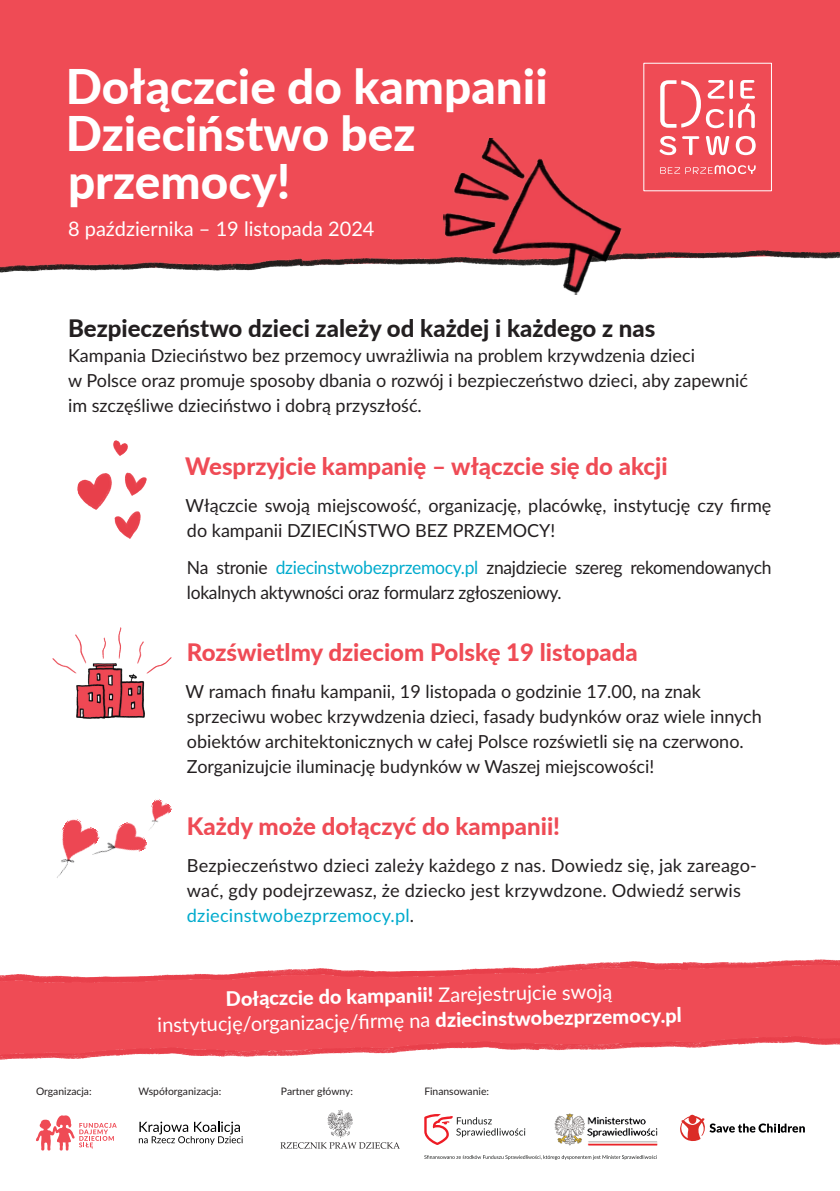
<style>
.page{position:relative;width:840px;height:1191px;background:#fff}
.page>*{position:absolute;margin:0;border:0;box-sizing:border-box;transform-origin:0 0}
.t1{font:800 47.8px/47.8px "Lato";color:#fff}
.t2{font:800 24px "Lato";color:#ef4b55}
.t3{font:800 24px "Lato";color:#231f20}
.t4{font:20px/25px "Lato";color:#fff;text-align:center}
.t5{font:18px/25px "Lato";color:#231f20}
.t6{font:10.4px "Lato";color:#231f20}
.s1{color:#00abcd}
.s2{font-weight:800}
</style>
<div class="page">
<div style="left:0;top:0;width:839px;height:273px;background:#ef4b55"></div>
<img style="left:0;top:251px;width:839px;height:21px">
<div style="left:643px;top:63px;width:128px;height:128px;background:#ef4b55;border:1px solid #fff"></div>
<svg style="left:660px;top:165px;width:95px;height:9px"></svg>
<svg style="left:659px;top:136px;width:17px;height:19px"></svg>
<svg style="left:682px;top:136px;width:17px;height:19px"></svg>
<svg style="left:705px;top:136px;width:24px;height:19px"></svg>
<svg style="left:735px;top:136px;width:20px;height:19px"></svg>
<svg style="left:660px;top:80px;width:95px;height:48px"></svg>
<svg style="left:36px;top:1115px;width:81px;height:36px"></svg>
<svg style="left:280px;top:1110px;width:120px;height:39px"></svg>
<svg style="left:139px;top:1121px;width:104px;height:24px"></svg>
<svg style="left:680px;top:1115px;width:124px;height:26px"></svg>
<svg style="left:424px;top:1155px;width:233px;height:5px"></svg>
<img style="left:554px;top:1113px;width:104px;height:33px">
<svg style="left:424px;top:1114px;width:101px;height:31px"></svg>
<div style="left:0;top:959px;width:839px;height:101px;background:#ef4b55"></div>
<img style="left:0;top:960px;width:839px;height:23px">
<img style="left:0;top:1036px;width:839px;height:23px">
<img style="left:114px;top:511px;width:26px;height:27px">
<img style="left:77px;top:441px;width:69px;height:69px">
<img style="left:76px;top:663px;width:69px;height:55px">
<img style="left:53px;top:659px;width:23px;height:15px">
<img style="left:147px;top:657px;width:25px;height:16px">
<img style="left:75px;top:635px;width:11px;height:28px">
<img style="left:137px;top:642px;width:6px;height:21px">
<img style="left:103px;top:628px;width:19px;height:30px">
<img style="left:57px;top:819px;width:29px;height:59px">
<img style="left:149px;top:799px;width:23px;height:31px">
<img style="left:86px;top:822px;width:61px;height:33px">
<img style="left:440px;top:137px;width:186px;height:158px">
<h1 class="t1" style="left:66px;top:65px;width:483px">Dołączcie do kampanii<br>Dzieciństwo bez przemocy!</h1>
<p class="t4" style="left:68px;top:217px;width:308px">8 października – 19 listopada 2024</p>
<h2 class="t3" style="left:68px;top:317px;width:589px">Bezpieczeństwo dzieci zależy od każdej i każdego z nas</h2>
<p class="t5" style="left:68px;top:344px;width:681px">Kampania Dzieciństwo bez przemocy uwrażliwia na problem krzywdzenia dzieci<br>w Polsce oraz promuje sposoby dbania o rozwój i bezpieczeństwo dzieci, aby zapewnić im szczęśliwe dzieciństwo i dobrą przyszłość.</p>
<h2 class="t2" style="left:185px;top:455px;width:484px">Wesprzyjcie kampanię – włączcie się do akcji</h2>
<p class="t5" style="left:186px;top:494px;width:587px">Włączcie swoją miejscowość, organizację, placówkę, instytucję czy firmę do kampanii DZIECIŃSTWO BEZ PRZEMOCY!</p>
<p class="t5" style="left:187px;top:556px;width:586px">Na stronie <span class="s1">dziecinstwobezprzemocy.pl</span> znajdziecie szereg rekomendowanych lokalnych aktywności oraz formularz zgłoszeniowy.</p>
<h2 class="t2" style="left:187px;top:641px;width:452px">Rozświetlmy dzieciom Polskę 19 listopada</h2>
<p class="t5" style="left:186px;top:680px;width:577px">W ramach finału kampanii, 19 listopada o godzinie 17.00, na znak sprzeciwu wobec krzywdzenia dzieci, fasady budynków oraz wiele innych obiektów architektonicznych w całej Polsce rozświetli się na czerwono.<br>Zorganizujcie iluminację budynków w Waszej miejscowości!</p>
<h2 class="t2" style="left:187px;top:815px;width:374px">Każdy może dołączyć do kampanii!</h2>
<p class="t5" style="left:187px;top:854px;width:571px">Bezpieczeństwo dzieci zależy każdego z nas. Dowiedz się, jak zareago&shy;wać, gdy podejrzewasz, że dziecko jest krzywdzone. Odwiedź serwis <span class="s1">dziecinstwobezprzemocy.pl</span>.</p>
<p class="t4" style="left:157px;top:988px;width:526px;rotate:-1deg"><span class="s2">Dołączcie do kampanii!</span> Zarejestrujcie swoją instytucję/organizację/fi rmę na <span class="s2">dziecinstwobezprzemocy.pl</span></p>
<p class="t6" style="left:36px;top:1087px;width:57px">Organizacja:</p>
<p class="t6" style="left:139px;top:1087px;width:84px">Współorganizacja:</p>
<p class="t6" style="left:281px;top:1087px;width:74px">Partner główny:</p>
<p class="t6" style="left:424px;top:1087px;width:66px">Finansowanie:</p>
</div>
